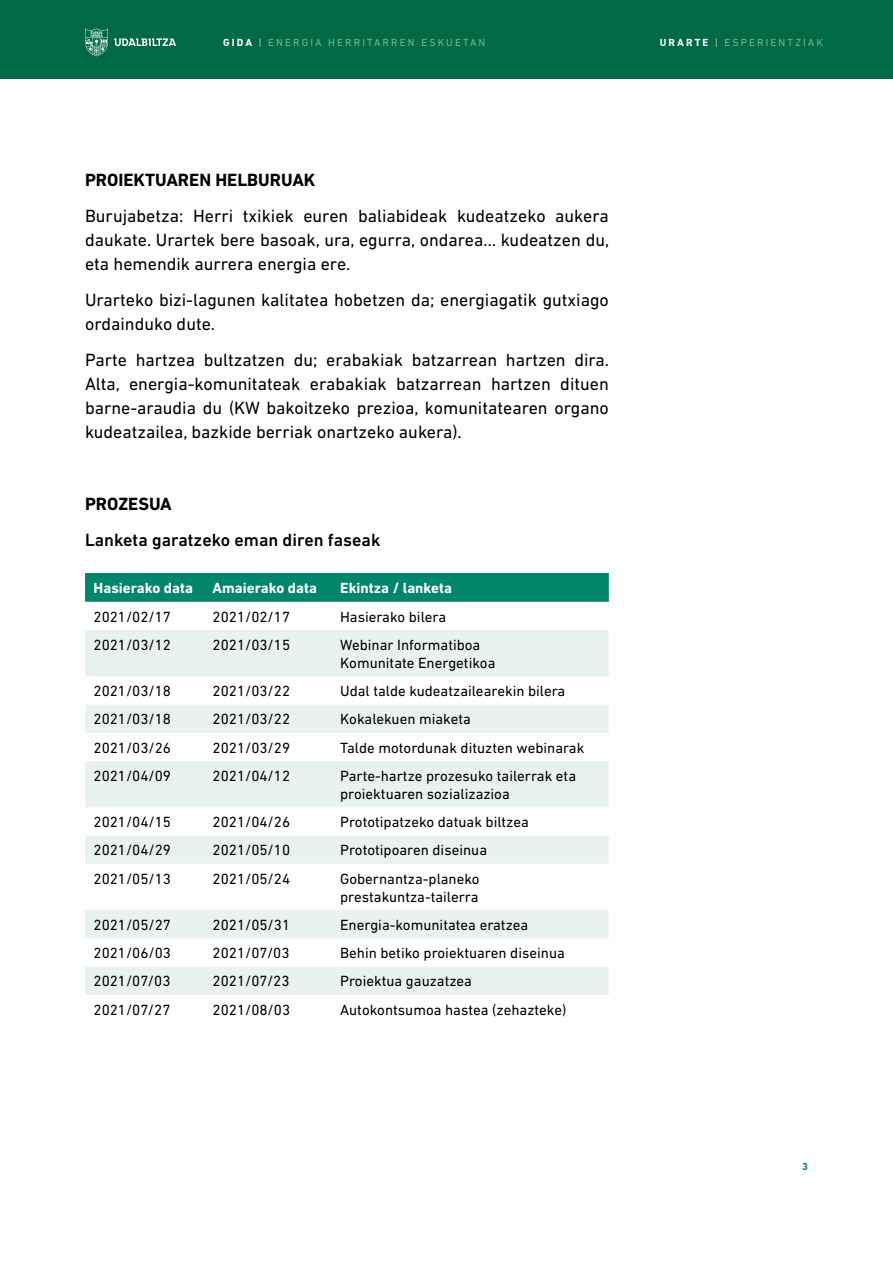
<style>
.page{position:relative;width:893px;height:1263px;background:#fff}
.page>*{position:absolute;margin:0;border:0;box-sizing:border-box;transform-origin:0 0}
.t1{font:18px/24px "DIN Next LT Pro";color:#000;text-align:justify}
.t2{font:500 18px "DIN Next LT Pro";color:#000}
.t3{font:700 18px "DIN Next LT Pro";color:#000}
.t4{font:15px/18px "DIN Next LT Pro";color:#000}
.t5{font:700 15px "DIN Next LT Pro";color:#fff}
.t6{font:10.5px "DIN Next LT Pro";letter-spacing:.2em;color:#6fbc85}
.t7{font:700 10.5px "DIN Next LT Pro";color:#00876b}
.s1{font-weight:700;color:#fff}
.s2{font-weight:300;color:#fff}
</style>
<div class="page">
<div style="left:0;top:0;width:893px;height:79px;background:#006946"></div>
<svg style="left:114px;top:38px;width:62px;height:8px"></svg>
<svg style="left:85px;top:28px;width:23px;height:28px"></svg>
<div style="left:85px;top:574px;width:524px;height:28px;background:#00876b"></div>
<svg style="left:85px;top:630px;width:524px;height:365px;fill:#eaf2f0"></svg>
<hr style="left:85px;top:573px;width:119px;height:1px;background:#00876b">
<hr style="left:204px;top:573px;width:128px;height:1px;background:#00876b">
<hr style="left:332px;top:573px;width:277px;height:1px;background:#00876b">
<p class="t6" style="left:223px;top:36px;width:264px"><span class="s1">GIDA</span> <span class="s2">|</span> ENERGIA HERRITARREN ESKUETAN</p>
<p class="t6" style="left:660px;top:36px;width:165px"><span class="s1">URARTE</span> <span class="s2">|</span> ESPERIENTZIAK</p>
<p class="t3" style="left:85px;top:169px;width:232px">PROIEKTUAREN HELBURUAK</p>
<p class="t1" style="left:85px;top:204px;width:526px">Burujabetza: Herri txikiek euren baliabideak kudeatzeko aukera daukate. Urartek bere basoak, ura, egurra, ondarea… kudeatzen du, eta hemendik aurrera energia ere.</p>
<p class="t1" style="left:85px;top:288px;width:525px">Urarteko bizi-lagunen kalitatea hobetzen da; energiagatik gutxiago ordainduko dute.</p>
<p class="t1" style="left:85px;top:348px;width:526px">Parte hartzea bultzatzen du; erabakiak batzarrean hartzen dira.<br>Alta, energia-komunitateak erabakiak batzarrean hartzen dituen barne-araudia du (KW bakoitzeko prezioa, komunitatearen organo kudeatzailea, bazkide berriak onartzeko aukera).</p>
<p class="t3" style="left:85px;top:493px;width:88px">PROZESUA</p>
<p class="t2" style="left:85px;top:529px;width:297px">Lanketa garatzeko eman diren faseak</p>
<p class="t5" style="left:94px;top:579px;width:101px">Hasierako data</p>
<p class="t5" style="left:213px;top:579px;width:106px">Amaierako data</p>
<p class="t5" style="left:340px;top:579px;width:113px">Ekintza / lanketa</p>
<p class="t4" style="left:94px;top:607px;width:79px">2021/02/17</p>
<p class="t4" style="left:213px;top:607px;width:79px">2021/02/17</p>
<p class="t4" style="left:340px;top:607px;width:107px">Hasierako bilera</p>
<p class="t4" style="left:94px;top:635px;width:79px">2021/03/12</p>
<p class="t4" style="left:213px;top:635px;width:79px">2021/03/15</p>
<p class="t4" style="left:340px;top:635px;width:157px">Webinar Informatiboa<br>Komunitate Energetikoa</p>
<p class="t4" style="left:94px;top:682px;width:79px">2021/03/18</p>
<p class="t4" style="left:213px;top:682px;width:79px">2021/03/22</p>
<p class="t4" style="left:340px;top:682px;width:227px">Udal talde kudeatzailearekin bilera</p>
<p class="t4" style="left:94px;top:710px;width:79px">2021/03/18</p>
<p class="t4" style="left:213px;top:710px;width:79px">2021/03/22</p>
<p class="t4" style="left:340px;top:710px;width:132px">Kokalekuen miaketa</p>
<p class="t4" style="left:94px;top:738px;width:79px">2021/03/26</p>
<p class="t4" style="left:213px;top:738px;width:79px">2021/03/29</p>
<p class="t4" style="left:340px;top:738px;width:246px">Talde motordunak dituzten webinarak</p>
<p class="t4" style="left:94px;top:766px;width:79px">2021/04/09</p>
<p class="t4" style="left:213px;top:766px;width:79px">2021/04/12</p>
<p class="t4" style="left:340px;top:766px;width:237px">Parte-hartze prozesuko tailerrak eta proiektuaren sozializazioa</p>
<p class="t4" style="left:94px;top:813px;width:79px">2021/04/15</p>
<p class="t4" style="left:213px;top:813px;width:79px">2021/04/26</p>
<p class="t4" style="left:340px;top:813px;width:190px">Prototipatzeko datuak biltzea</p>
<p class="t4" style="left:94px;top:841px;width:79px">2021/04/29</p>
<p class="t4" style="left:213px;top:841px;width:79px">2021/05/10</p>
<p class="t4" style="left:340px;top:841px;width:148px">Prototipoaren diseinua</p>
<p class="t4" style="left:94px;top:869px;width:79px">2021/05/13</p>
<p class="t4" style="left:213px;top:869px;width:79px">2021/05/24</p>
<p class="t4" style="left:340px;top:869px;width:141px">Gobernantza-planeko prestakuntza-tailerra</p>
<p class="t4" style="left:94px;top:916px;width:79px">2021/05/27</p>
<p class="t4" style="left:213px;top:916px;width:79px">2021/05/31</p>
<p class="t4" style="left:340px;top:916px;width:190px">Energia-komunitatea eratzea</p>
<p class="t4" style="left:94px;top:944px;width:79px">2021/06/03</p>
<p class="t4" style="left:213px;top:944px;width:78px">2021/07/03</p>
<p class="t4" style="left:340px;top:944px;width:226px">Behin betiko proiektuaren diseinua</p>
<p class="t4" style="left:94px;top:972px;width:78px">2021/07/03</p>
<p class="t4" style="left:213px;top:972px;width:78px">2021/07/23</p>
<p class="t4" style="left:340px;top:972px;width:133px">Proiektua gauzatzea</p>
<p class="t4" style="left:94px;top:1000px;width:78px">2021/07/27</p>
<p class="t4" style="left:213px;top:1000px;width:79px">2021/08/03</p>
<p class="t4" style="left:340px;top:1000px;width:228px">Autokontsumoa hastea (zehazteke)</p>
<p class="t7" style="left:802px;top:1160px;width:7px">3</p>
</div>
